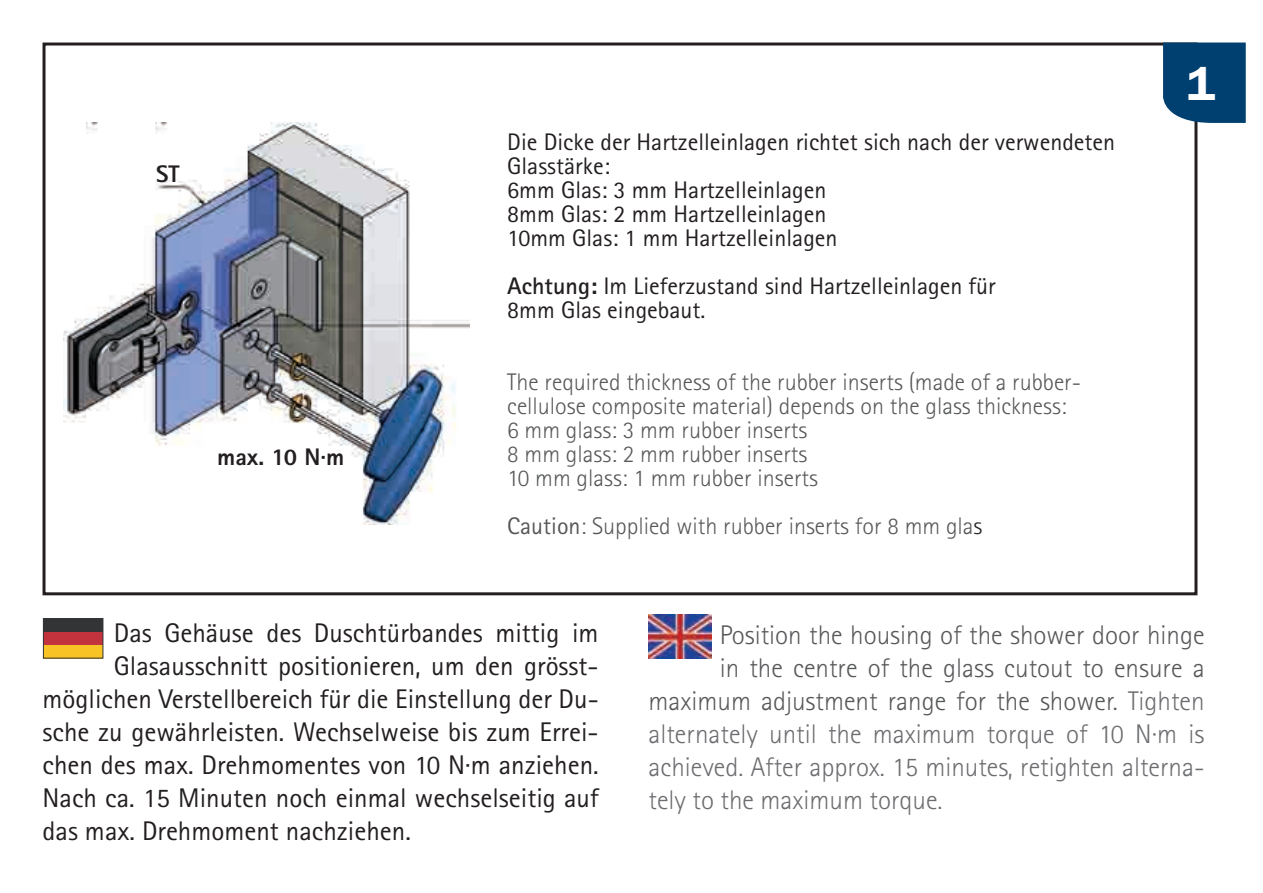
<style>
.page{position:relative;width:1263px;height:893px;background:#fff}
.page>*{position:absolute;margin:0;border:0;box-sizing:border-box;transform-origin:0 0}
.t1{font:600 48.9px "Franklin Got Itc TCE";color:#fff}
.t2{font:27px "Rotis Sans Serif";color:#231f20}
.t3{font:300 27px "Rotis Sans Serif";color:#57585a}
.t4{font:300 27px "Rotis Sans Serif";color:#6c6d70}
.t5{font:300 24px/24px "Rotis Sans Serif";color:#57585a}
.t6{font:24px/24px "Rotis Sans Serif";color:#231f20}
.t7{font:800 24px "Rotis Sans Serif";color:#231f20}
.s1{font-weight:700}
.s2{font-weight:400}
.s3{color:#231f20}
.s4{color:#6c6d70}
</style>
<div class="page">
<img style="left:63px;top:123px;width:406px;height:402px">
<div style="left:43px;top:43px;width:1154px;height:552px;border:3px solid #231f20"></div>
<svg style="left:1163px;top:43px;width:83px;height:80px"></svg>
<img style="left:648px;top:614px;width:63px;height:45px">
<div style="left:43px;top:645px;width:60px;height:13px;background:#f8c425"></div>
<div style="left:43px;top:632px;width:60px;height:13px;background:#c2333e"></div>
<div style="left:43px;top:618px;width:60px;height:14px;background:#323436"></div>
<div style="left:43px;top:618px;width:60px;height:40px;border:1px solid #323436"></div>
<p class="t7" style="left:156px;top:159px;width:25px">ST</p>
<p class="t7" style="left:217px;top:442px;width:129px">max. 10 N·m</p>
<p class="t6" style="left:507px;top:130px;width:609px">Die Dicke der Hartzelleinlagen richtet sich nach der verwendeten Glasstärke:<br>6mm Glas: 3 mm Hartzelleinlagen<br>8mm Glas: 2 mm Hartzelleinlagen<br>10mm Glas: 1 mm Hartzelleinlagen</p>
<p class="t6" style="left:507px;top:274px;width:490px"><span class="s1">Achtung:</span> Im Lieferzustand sind Hartzelleinlagen für<br>8mm Glas eingebaut.</p>
<p class="t5" style="left:507px;top:370px;width:575px">The required thickness of the rubber inserts (made of a rubber&shy;cellulose composite material) depends on the glass thickness:<br>6 mm glass: 3 mm rubber inserts<br>8 mm glass: 2 mm rubber inserts<br>10 mm glass: 1 mm rubber inserts</p>
<p class="t5" style="left:507px;top:514px;width:477px"><span class="s2">Caution</span>: Supplied with rubber inserts for 8 mm gla<span class="s3">s</span></p>
<h1 class="t1" style="left:1186px;top:57px;width:30px">1</h1>
<p class="t2" style="left:114px;top:617px;width:486px">Das Gehäuse des Duschtürbandes mittig im</p>
<p class="t2" style="left:114px;top:650px;width:486px">Glasausschnitt positionieren, um den grösst-</p>
<p class="t2" style="left:43px;top:683px;width:558px">möglichen Verstellbereich für die Einstellung der Du-</p>
<p class="t2" style="left:43px;top:716px;width:557px">sche zu gewährleisten. Wechselweise bis zum Errei-</p>
<p class="t2" style="left:43px;top:749px;width:558px">chen des max. Drehmomentes von 10 N·m anziehen.</p>
<p class="t2" style="left:43px;top:782px;width:558px">Nach ca. 15 Minuten noch einmal wechselseitig auf</p>
<p class="t2" style="left:43px;top:815px;width:370px">das max. Drehmoment nachziehen.</p>
<p class="t3" style="left:720px;top:619px;width:486px">Position the housing of the shower door hinge</p>
<p class="t3" style="left:720px;top:652px;width:486px">in the centre of the glass cutout to ensure a</p>
<p class="t3" style="left:648px;top:685px;width:558px">maximum adjustment range for the shower. <span class="s4">Tighten</span></p>
<p class="t4" style="left:648px;top:718px;width:557px">alternately until the maximum torque of 10 N·m is</p>
<p class="t4" style="left:648px;top:751px;width:557px">achieved. After approx. 15 minutes, retighten alterna-</p>
<p class="t4" style="left:648px;top:784px;width:296px">tely to the maximum torque.</p>
</div>
